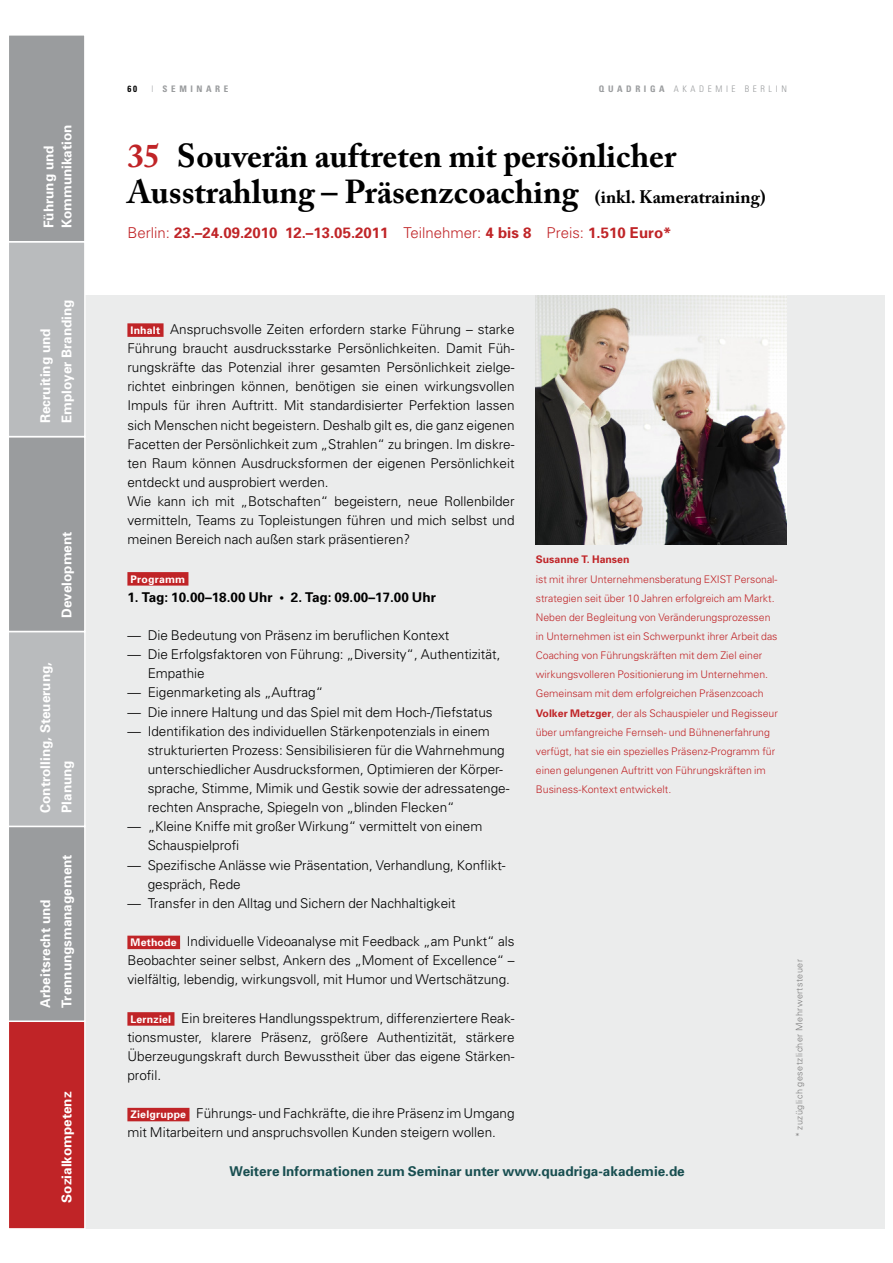
<style>
.page{position:relative;width:893px;height:1263px;background:#fff}
.page>*{position:absolute;margin:0;border:0;box-sizing:border-box;transform-origin:0 0}
.t1{font:700 33px/36px "Adobe Caslon Pro";color:#000}
.t2{font:700 15px "Univers";color:#c02427}
.t3{font:300 13.5px/19.2px "Univers";color:#000}
.t4{font:700 13.5px/21.3px "Univers";color:#fff}
.t5{font:700 13.5px "Univers";color:#194f51}
.t6{font:700 13.5px "Univers";color:#000}
.t7{font:300 10.5px/19.2px "Univers";color:#c02427}
.t8{font:700 10.5px "Univers";color:#c02427}
.t9{font:700 10.5px "Univers";letter-spacing:.02em;color:#fff}
.t10{font:300 9px "Univers";letter-spacing:.05em;color:#7c7c7c}
.t11{font:300 condensed 9px "Univers";letter-spacing:.4em;color:#9a9c9e}
.t12{font:700 condensed 9px "Univers";letter-spacing:.4em;color:#9a9c9e}
.t13{font:700 condensed 9px "Univers";color:#000}
.s1{font-weight:300}
.s2{font-weight:700}
.s3{color:#c02427}
.s4{font-size:18px}
.s5{font-weight:700;font-size:10.5px;color:#fff}
</style>
<div class="page">
<div style="left:82px;top:296px;width:789px;height:933px;background:#ebecec"></div>
<div style="left:8px;top:1021px;width:77px;height:208px;background:#c02427"></div>
<div style="left:8px;top:1021px;width:78px;height:208px;border:1px solid #fff"></div>
<div style="left:8px;top:826px;width:77px;height:195px;background:#9a9c9e"></div>
<div style="left:8px;top:826px;width:78px;height:196px;border:1px solid #fff"></div>
<div style="left:8px;top:631px;width:77px;height:195px;background:#b9bbbd"></div>
<div style="left:8px;top:631px;width:78px;height:196px;border:1px solid #fff"></div>
<div style="left:8px;top:437px;width:77px;height:195px;background:#9a9c9e"></div>
<div style="left:8px;top:436px;width:78px;height:196px;border:1px solid #fff"></div>
<div style="left:8px;top:242px;width:77px;height:195px;background:#b9bbbd"></div>
<div style="left:8px;top:241px;width:78px;height:196px;border:1px solid #fff"></div>
<div style="left:8px;top:35px;width:77px;height:207px;background:#9a9c9e"></div>
<div style="left:8px;top:34px;width:78px;height:208px;border:1px solid #fff"></div>
<div style="left:871px;top:296px;width:13px;height:933px;background:#ebecec"></div>
<img style="left:536px;top:296px;width:250px;height:248px">
<div style="left:127px;top:323px;width:36px;height:14px;background:#c02427"></div>
<div style="left:127px;top:572px;width:61px;height:14px;background:#c02427"></div>
<div style="left:127px;top:936px;width:53px;height:13px;background:#c02427"></div>
<div style="left:127px;top:1012px;width:47px;height:14px;background:#c02427"></div>
<div style="left:127px;top:1108px;width:62px;height:13px;background:#c02427"></div>
<p class="t4" style="left:41px;top:228px;width:105px;line-height:18px;rotate:-90deg">Führung und<br>Kommunikation</p>
<p class="t4" style="left:36px;top:423px;width:125px;rotate:-90deg">Recruiting und<br>Employer Branding</p>
<p class="t4" style="left:57px;top:618px;width:88px;rotate:-90deg">Development</p>
<p class="t4" style="left:36px;top:813px;width:152px;rotate:-90deg">Controlling, Steuerung,<br>Planung</p>
<p class="t4" style="left:36px;top:1008px;width:155px;rotate:-90deg">Arbeitsrecht und<br>Trennungsmanagement</p>
<p class="t4" style="left:57px;top:1203px;width:113px;rotate:-90deg">Sozialkompetenz</p>
<p class="t13" style="left:127px;top:84px;width:11px">60</p>
<p class="t12" style="left:152px;top:84px;width:78px"><span class="s1">|</span> SEMINARE</p>
<p class="t11" style="left:599px;top:84px;width:189px"><span class="s2">QUADRIGA</span> AKADEMIE BERLIN</p>
<h1 class="t1" style="left:127px;top:141px;width:639px"><span class="s3">35</span> Souverän auftreten mit persönlicher<br>Ausstrahlung – Präsenzcoaching <span class="s4">(inkl. Kameratraining)</span></h1>
<p class="t2" style="left:127px;top:227px;width:545px"><span class="s1">Berlin:</span> 23.–24.09.2010 12.–13.05.2011 <span class="s1">Teilnehmer:</span> 4 bis 8 <span class="s1">Preis:</span> 1.510 Euro*</p>
<p class="t3" style="left:127px;top:321px;width:388px"><span class="s5">Inhalt</span> Anspruchsvolle Zeiten erfordern starke Führung – starke Führung braucht ausdrucksstarke Persönlichkeiten. Damit Füh&shy;rungskräfte das Potenzial ihrer gesamten Persönlichkeit zielge&shy;richtet einbringen können, benötigen sie einen wirkungsvollen Impuls für ihren Auftritt. Mit standardisierter Perfektion lassen sich Menschen nicht begeistern. Deshalb gilt es, die ganz eigenen Facetten der Persönlichkeit zum „Strahlen“ zu bringen. Im diskre&shy;ten Raum können Ausdrucksformen der eigenen Persönlichkeit entdeckt und ausprobiert werden.<br>Wie kann ich mit „Botschaften“ begeistern, neue Rollenbilder vermitteln, Teams zu Topleistungen führen und mich selbst und meinen Bereich nach außen stark präsentieren?</p>
<p class="t9" style="left:130px;top:575px;width:56px">Programm</p>
<p class="t6" style="left:127px;top:592px;width:310px">1. Tag: 10.00–18.00 Uhr • 2. Tag: 09.00–17.00 Uhr</p>
<p class="t3" style="left:127px;top:627px;width:323px">— Die Bedeutung von Präsenz im beruflichen Kontext</p>
<p class="t3" style="left:148px;top:646px;width:354px;text-indent:-20px">— Die Erfolgsfaktoren von Führung: „Diversity“, Authentizität,<br>Empathie</p>
<p class="t3" style="left:127px;top:684px;width:197px">— Eigenmarketing als „Auftrag“</p>
<p class="t3" style="left:127px;top:703px;width:367px">— Die innere Haltung und das Spiel mit dem Hoch-/Tiefstatus</p>
<p class="t3" style="left:148px;top:722px;width:363px;text-indent:-20px">— Identifikation des individuellen Stärkenpotenzials in einem strukturierten Prozess: Sensibilisieren für die Wahrnehmung unterschiedlicher Ausdrucksformen, Optimieren der Körper&shy;sprache, Stimme, Mimik und Gestik sowie der adressatenge&shy;rechten Ansprache, Spiegeln von „blinden Flecken“</p>
<p class="t3" style="left:148px;top:818px;width:336px;text-indent:-20px">— „Kleine Kniffe mit großer Wirkung“ vermittelt von einem<br>Schauspielprofi</p>
<p class="t3" style="left:148px;top:856px;width:359px;text-indent:-20px">— Spezifische Anlässe wie Präsentation, Verhandlung, Konflikt&shy;gespräch, Rede</p>
<p class="t3" style="left:127px;top:895px;width:330px">— Transfer in den Alltag und Sichern der Nachhaltigkeit</p>
<p class="t3" style="left:127px;top:933px;width:388px;text-align:justify"><span class="s5">Methode</span> Individuelle Videoanalyse mit Feedback „am Punkt“ als Beobachter seiner selbst, Ankern des „Moment of Excellence“ – vielfältig, lebendig, wirkungsvoll, mit Humor und Wertschätzung.</p>
<p class="t3" style="left:127px;top:1009px;width:388px;text-align:justify"><span class="s5">Lernziel</span> Ein breiteres Handlungsspektrum, differenziertere Reak&shy;tionsmuster, klarere Präsenz, größere Authentizität, stärkere Überzeugungskraft durch Bewusstheit über das eigene Stärken&shy;profil.</p>
<p class="t3" style="left:127px;top:1105px;width:388px"><span class="s5">Zielgruppe</span> Führungs- und Fachkräfte, die ihre Präsenz im Umgang mit Mitarbeitern und anspruchsvollen Kunden steigern wollen.</p>
<p class="t8" style="left:536px;top:556px;width:95px">Susanne T. Hansen</p>
<p class="t7" style="left:536px;top:570px;width:243px">ist mit ihrer Unternehmensberatung EXIST Personal&shy;strategien seit über 10 Jahren erfolgreich am Markt.<br>Neben der Begleitung von Veränderungsprozessen in Unternehmen ist ein Schwerpunkt ihrer Arbeit das Coaching von Führungskräften mit dem Ziel einer wirkungsvolleren Positionierung im Unternehmen.<br>Gemeinsam mit dem erfolgreichen Präsenzcoach<br><span class="s2">V olker Metzger</span>, der als Schauspieler und Regisseur über umfangreiche Fernseh- und Bühnenerfahrung verfügt, hat sie ein spezielles Präsenz-Programm für einen gelungenen Auftritt von Führungskräften im Business-Kontext entwickelt.</p>
<p class="t5" style="left:229px;top:1166px;width:457px">Weitere Informationen zum Seminar unter www.quadriga-akademie.de</p>
<p class="t10" style="left:796px;top:1137px;width:180px;rotate:-90deg">* zuzüglich gesetzlicher Mehrwertsteuer</p>
</div>
